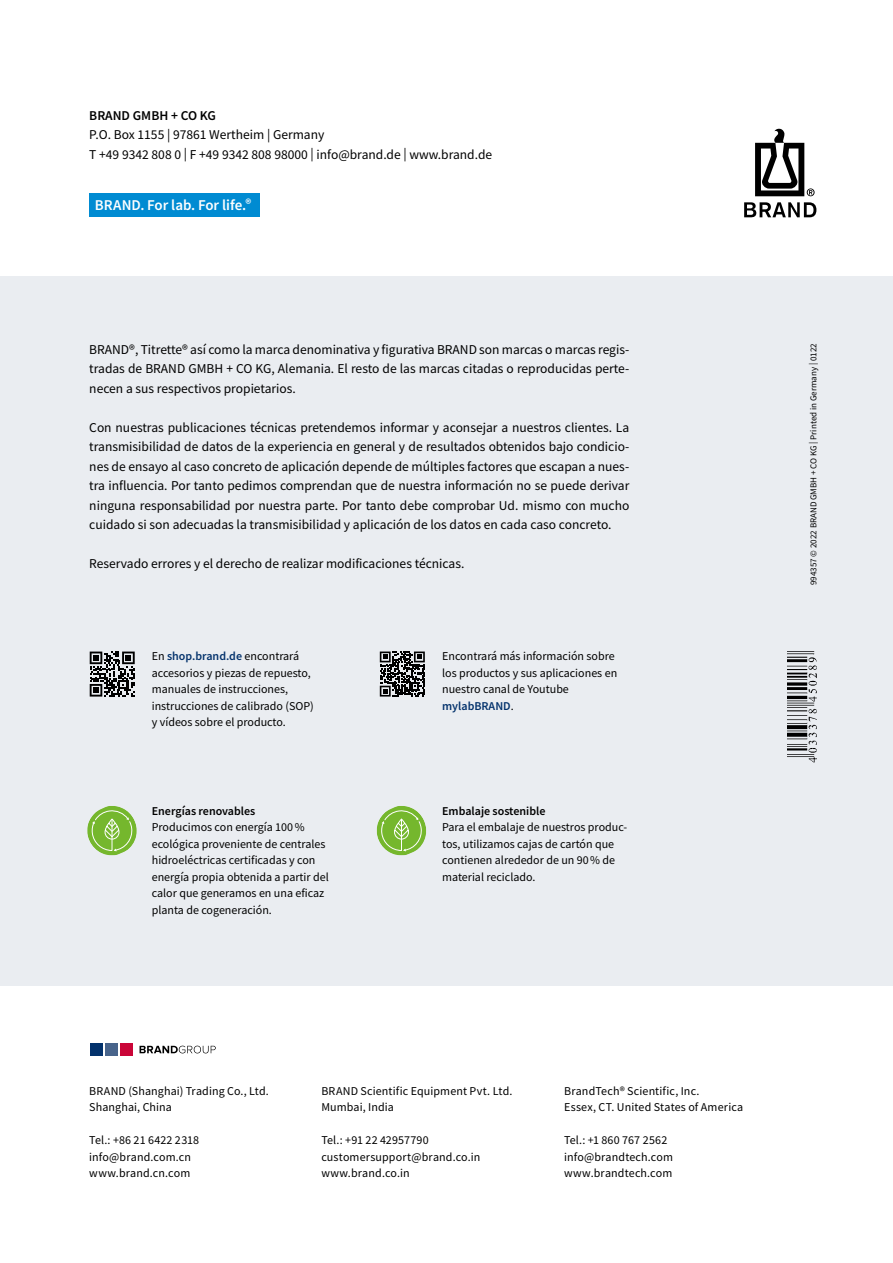
<style>
.page{position:relative;width:893px;height:1263px;background:#fff}
.page>*{position:absolute;margin:0;border:0;box-sizing:border-box;transform-origin:0 0}
.t1{font:600 15px "Source Sans Pro";letter-spacing:-.005em;color:#fff}
.t2{font:13.5px/19.5px "Source Sans Pro";color:#000;text-align:justify}
.t3{font:600 13.5px "Source Sans Pro";color:#000}
.t4{font:12px/16.5px "Source Sans Pro";color:#000}
.t5{font:600 12px "Source Sans Pro";color:#000}
.t6{font:9px "Source Sans Pro";color:#000}
.s1{font-size:13.35px}
.s2{font-weight:600;color:#03326c}
</style>
<div class="page">
<div style="left:89px;top:193px;width:170px;height:24px;background:#008bd2"></div>
<svg style="left:744px;top:202px;width:72px;height:15px"></svg>
<svg style="left:755px;top:129px;width:60px;height:67px"></svg>
<div style="left:0;top:276px;width:893px;height:709px;background:#eaedf1"></div>
<svg style="left:140px;top:1046px;width:76px;height:7px"></svg>
<div style="left:120px;top:1043px;width:13px;height:13px;background:#ca0538"></div>
<div style="left:105px;top:1043px;width:13px;height:13px;background:#48648b"></div>
<div style="left:90px;top:1043px;width:13px;height:13px;background:#03326c"></div>
<img style="left:787px;top:651px;width:30px;height:112px">
<svg style="left:89px;top:651px;width:46px;height:46px"></svg>
<svg style="left:90px;top:651px;width:45px;height:45px"></svg>
<svg style="left:379px;top:651px;width:45px;height:46px"></svg>
<svg style="left:380px;top:651px;width:45px;height:45px"></svg>
<svg style="left:377px;top:806px;width:49px;height:49px"></svg>
<svg style="left:87px;top:806px;width:50px;height:49px"></svg>
<p class="t3" style="left:89px;top:106px;width:128px">BRAND GMBH + CO KG</p>
<p class="t2" style="left:89px;top:125px;width:404px">P.O. Box 1155 | 97861 Wertheim | Germany<br>T +49 9342 808 0 | F +49 9342 808 98000 | info@brand.de | www.brand.de</p>
<p class="t1" style="left:95px;top:195px;width:158px">BRAND. For lab. For life.<span class="s1">®</span></p>
<p class="t2" style="left:89px;top:339px;width:541px">BRAND®, Titrette® así como la marca denominativa y figurativa BRAND son marcas o marcas regis&shy;tradas de BRAND GMBH + CO KG, Alemania. El resto de las marcas citadas o reproducidas perte&shy;necen a sus respectivos propietarios.</p>
<p class="t2" style="left:89px;top:417px;width:542px">Con nuestras publicaciones técnicas pretendemos informar y aconsejar a nuestros clientes. La transmisibilidad de datos de la experiencia en general y de resultados obtenidos bajo condicio&shy;nes de ensayo al caso concreto de aplicación depende de múltiples factores que escapan a nues&shy;tra influencia. Por tanto pedimos comprendan que de nuestra información no se puede derivar ninguna responsabilidad por nuestra parte. Por tanto debe comprobar Ud. mismo con mucho cuidado si son adecuadas la transmisibilidad y aplicación de los datos en cada caso concreto.</p>
<p class="t2" style="left:89px;top:554px;width:377px">Reservado errores y el derecho de realizar modificaciones técnicas.</p>
<p class="t4" style="left:152px;top:648px;width:164px">En <span class="s2">shop.brand.de</span> encontrará accesorios y piezas de repuesto, manuales de instrucciones, instrucciones de calibrado (SOP) y vídeos sobre el producto.</p>
<p class="t4" style="left:442px;top:648px;width:177px">Encontrará más información sobre los productos y sus aplicaciones en nuestro canal de Youtube <span class="s2">mylabBRAND</span>.</p>
<p class="t5" style="left:152px;top:803px;width:105px">Energías renovables</p>
<p class="t4" style="left:152px;top:819px;width:179px">Producimos con energía 100% ecológica proveniente de centrales hidroeléctricas certificadas y con energía propia obtenida a partir del calor que generamos en una eficaz planta de cogeneración.</p>
<p class="t5" style="left:442px;top:803px;width:105px">Embalaje sostenible</p>
<p class="t4" style="left:442px;top:819px;width:187px">Para el embalaje de nuestros produc&shy;tos, utilizamos cajas de cartón que contienen alrededor de un 90% de material reciclado.</p>
<p class="t6" style="left:808px;top:585px;width:243px;rotate:-90deg">994357 © 2022 BRAND GMBH + CO KG | Printed in Germany | 0122</p>
<p class="t4" style="left:89px;top:1082px;width:181px">BRAND (Shanghai) Trading Co., Ltd.<br>Shanghai, China</p>
<p class="t4" style="left:89px;top:1132px;width:111px">Tel.: +86 21 6422 2318 info@brand.com.cn www.brand.cn.com</p>
<p class="t4" style="left:321px;top:1082px;width:193px">BRAND Scientific Equipment Pvt. Ltd.<br>Mumbai, India</p>
<p class="t4" style="left:321px;top:1132px;width:161px">Tel.: +91 22 42957790 customersupport@brand.co.in www.brand.co.in</p>
<p class="t4" style="left:564px;top:1082px;width:181px">BrandTech® Scientific, Inc.<br>Essex, CT. United States of America</p>
<p class="t4" style="left:564px;top:1132px;width:110px">Tel.: +1 860 767 2562 info@brandtech.com www.brandtech.com</p>
</div>
